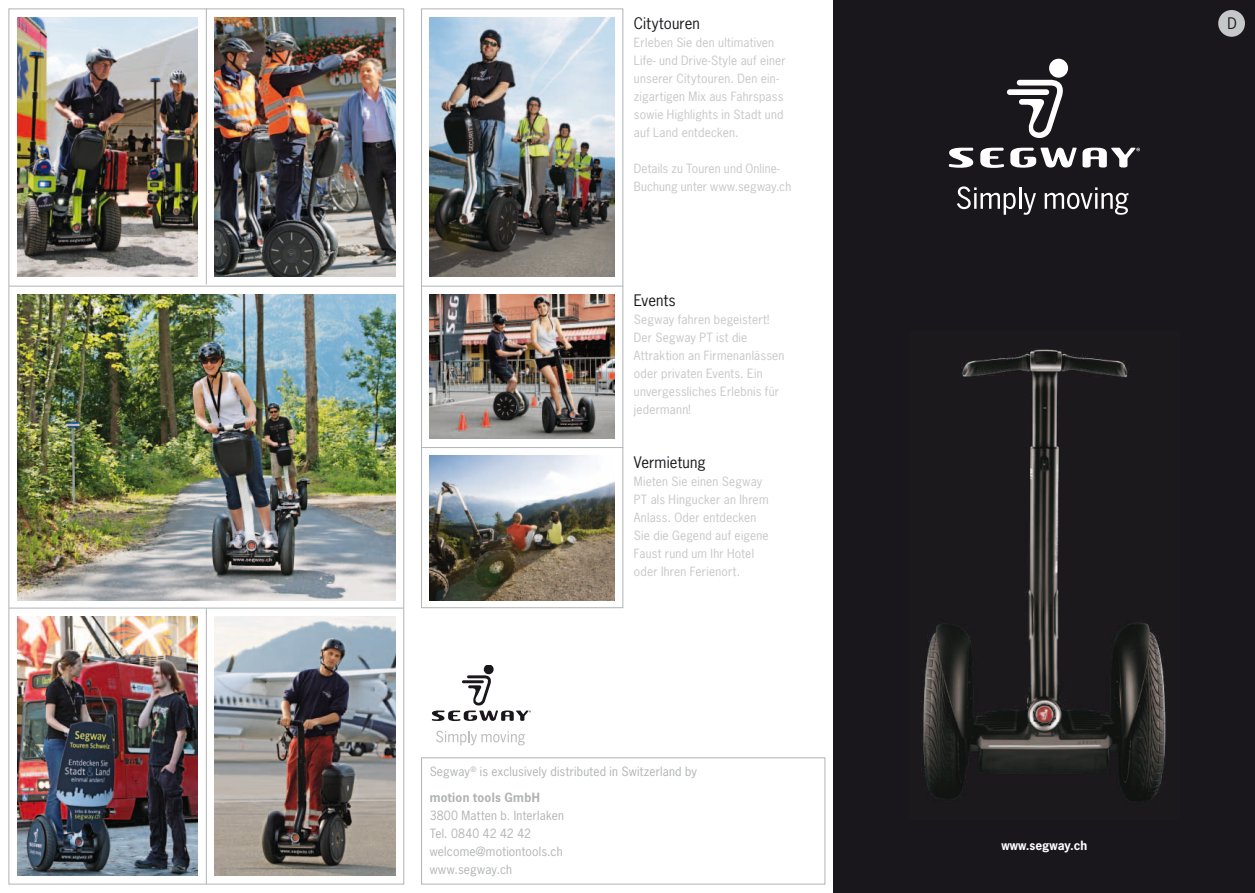
<style>
.page{position:relative;width:1255px;height:893px;background:#fff}
.page>*{position:absolute;margin:0;border:0;box-sizing:border-box;transform-origin:0 0}
.t1{font:15px "News Gothic Std";letter-spacing:.01em;color:#1a171c}
.t2{font:12px/18px "News Gothic Std";letter-spacing:.02em;color:#c6c7c9}
.t3{font:12px/18px "News Gothic Std";letter-spacing:.02em;color:#b1b3b4}
.t4{font:700 12px "News Gothic Std";letter-spacing:.025em;color:#b1b3b4}
.t5{font:700 12px "News Gothic Std";color:#fff}
</style>
<div class="page">
<img style="left:17px;top:617px;width:181px;height:259px">
<div style="left:833px;top:0;width:421px;height:893px;background:#1a171c"></div>
<img style="left:921px;top:349px;width:245px;height:453px">
<div style="left:1006px;top:89px;width:43px;height:6px;background:#fff;border-radius:3px"></div>
<div style="left:1049px;top:59px;width:18px;height:19px;background:#fff;border-radius:50%"></div>
<svg style="left:1016px;top:80px;width:47px;height:58px"></svg>
<svg style="left:948px;top:148px;width:25px;height:20px"></svg>
<svg style="left:980px;top:148px;width:24px;height:20px"></svg>
<svg style="left:1010px;top:148px;width:66px;height:20px"></svg>
<svg style="left:1082px;top:148px;width:57px;height:20px"></svg>
<svg style="left:957px;top:186px;width:58px;height:29px"></svg>
<hr style="left:1018px;top:187px;width:3px;height:22px;background:#fff">
<svg style="left:1023px;top:193px;width:12px;height:22px"></svg>
<svg style="left:1044px;top:187px;width:84px;height:28px"></svg>
<div style="left:484px;top:665px;width:9px;height:9px;background:#1a171c;border-radius:50%"></div>
<svg style="left:432px;top:675px;width:99px;height:46px"></svg>
<svg style="left:436px;top:731px;width:89px;height:14px"></svg>
<div style="left:421px;top:9px;width:202px;height:599px;border:1px solid #b1b3b4"></div>
<hr style="left:421px;top:286px;width:202px;height:1px;background:#b1b3b4">
<hr style="left:421px;top:447px;width:202px;height:1px;background:#b1b3b4">
<img style="left:17px;top:294px;width:378px;height:306px">
<img style="left:215px;top:617px;width:180px;height:259px">
<img style="left:429px;top:17px;width:185px;height:259px">
<img style="left:429px;top:294px;width:185px;height:145px">
<img style="left:429px;top:456px;width:185px;height:144px">
<div style="left:421px;top:757px;width:404px;height:127px;border:1px solid #b1b3b4"></div>
<hr style="left:9px;top:608px;width:395px;height:1px;background:#b1b3b4">
<hr style="left:9px;top:286px;width:395px;height:1px;background:#b1b3b4">
<hr style="left:206px;top:608px;width:1px;height:276px;background:#b1b3b4">
<hr style="left:206px;top:9px;width:1px;height:275px;background:#b1b3b4">
<img style="left:17px;top:17px;width:181px;height:259px">
<img style="left:215px;top:17px;width:180px;height:259px">
<div style="left:1217px;top:9px;width:28px;height:29px;background:#c6c7c9;border-radius:50%"></div>
<div style="left:1216px;top:9px;width:30px;height:29px;border:2px solid #1a171c;border-radius:50%"></div>
<p class="t1" style="left:634px;top:13px;width:68px">Citytouren</p>
<p class="t2" style="left:634px;top:33px;width:153px">Erleben Sie den ultimativen<br>Life- und Drive-Style auf einer unserer Citytouren. Den ein&shy;zigartigen Mix aus Fahrspass sowie Highlights in Stadt und auf Land entdecken.</p>
<p class="t2" style="left:634px;top:159px;width:159px">Details zu Touren und Online-<br>Buchung unter www.segway.ch</p>
<p class="t1" style="left:634px;top:291px;width:43px">Events</p>
<p class="t2" style="left:634px;top:310px;width:152px">Segway fahren begeistert!<br>Der Segway PT ist die<br>Attraktion an Firmenanlässen oder privaten Events. Ein unvergessliches Erlebnis für jedermann!</p>
<p class="t1" style="left:634px;top:452px;width:73px">Vermietung</p>
<p class="t2" style="left:634px;top:472px;width:136px">Mieten Sie einen Segway<br>PT als Hingucker an Ihrem<br>Anlass. Oder entdecken<br>Sie die Gegend auf eigene<br>Faust rund um Ihr Hotel oder Ihren Ferienort.</p>
<p class="t3" style="left:429px;top:762px;width:269px">Segway<sup>®</sup> is exclusively distributed in Switzerland by</p>
<p class="t4" style="left:429px;top:790px;width:112px">motion tools GmbH</p>
<p class="t3" style="left:429px;top:807px;width:136px">3800 Matten b. Interlaken<br>Tel. 0840 42 42 42 welcome@motiontools.ch www.segway.ch</p>
<p class="t1" style="left:1227px;top:14px;width:11px">D</p>
<p class="t5" style="left:1001px;top:838px;width:87px">www.segway.ch</p>
</div>
